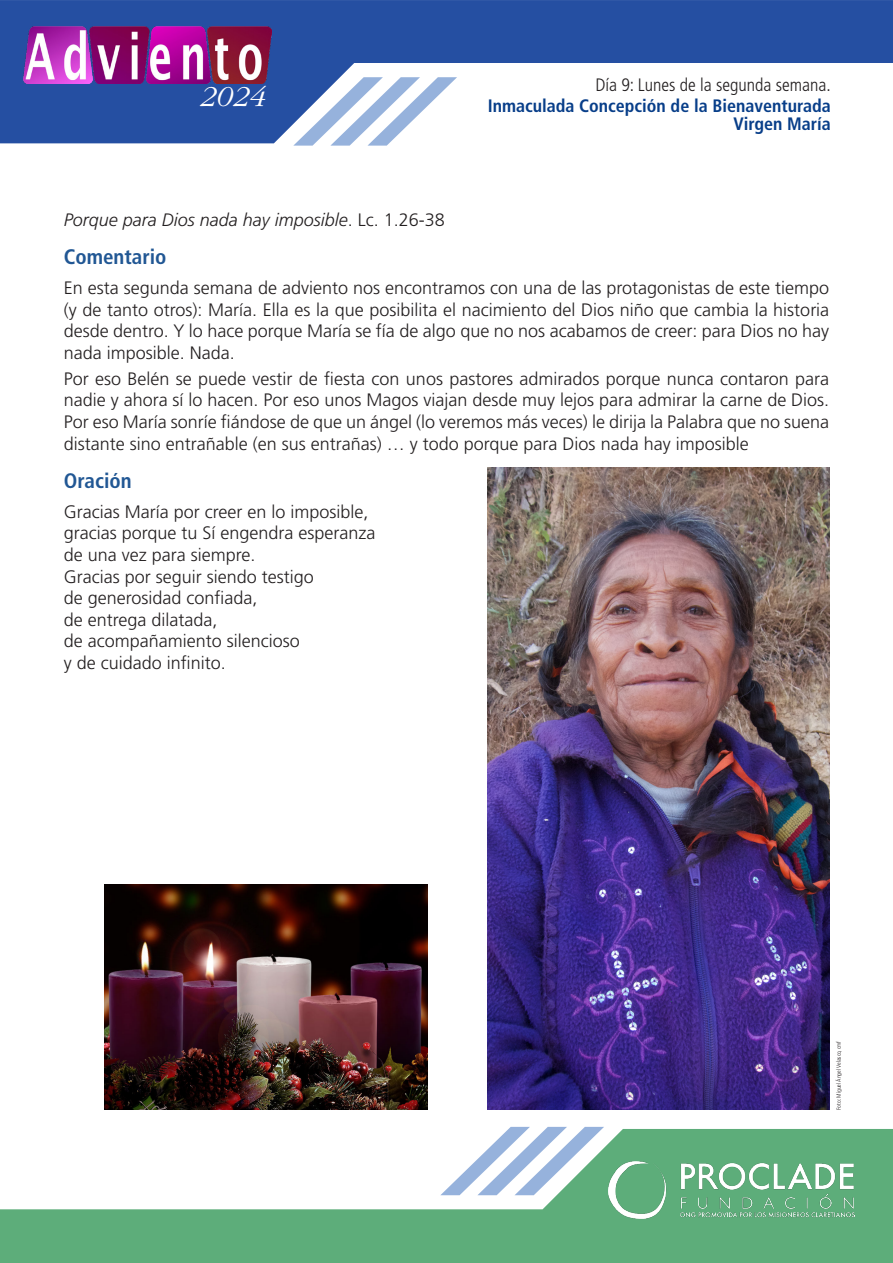
<style>
.page{position:relative;width:893px;height:1263px;background:#fff}
.page>*{position:absolute;margin:0;border:0;box-sizing:border-box;transform-origin:0 0}
.t1{font:italic 300 30px "ITC Garamond Std";color:#fff}
.Título{font:700 condensed 21px "Frutiger LT Std";color:#215794}
.t2{font:300 18px/21.6px "Frutiger LT Std";color:#231f20;text-align:justify}
.t3{font:700 condensed 18px "Frutiger LT Std";color:#083e89}
.t4{font:italic 300 18px "Frutiger LT Std";color:#231f20}
.t5{font:300 condensed 18px "Frutiger LT Std";color:#231f20}
.t6{font:300 condensed 6px "Frutiger LT Std";color:#231f20}
.s1{font-style:normal}
</style>
<div class="page">
<svg style="left:0;top:0;width:893px;height:143px;fill:#254fa2"></svg>
<svg style="left:0;top:1129px;width:893px;height:134px;fill:#5dad7a"></svg>
<svg style="left:440px;top:1127px;width:164px;height:68px"></svg>
<svg style="left:293px;top:77px;width:164px;height:69px"></svg>
<img style="left:608px;top:1161px;width:247px;height:57px">
<img style="left:23px;top:26px;width:248px;height:58px">
<img style="left:487px;top:468px;width:342px;height:642px">
<img style="left:104px;top:884px;width:323px;height:226px">
<h1 class="t1" style="left:200px;top:80px;width:67px">2024</h1>
<p class="t5" style="left:595px;top:74px;width:237px">Día 9: Lunes de la segunda semana.</p>
<p class="t3" style="left:488px;top:95px;width:345px">Inmaculada Concepción de la Bienaventurada</p>
<p class="t3" style="left:733px;top:113px;width:99px">Virgen María</p>
<p class="t4" style="left:64px;top:210px;width:383px">Porque para Dios nada hay imposible<span class="s1">. Lc. 1.26-38</span></p>
<p class="Título" style="left:64px;top:244px;width:104px">Comentario</p>
<p class="t2" style="left:64px;top:277px;width:767px">En esta segunda semana de adviento nos encontramos con una de las protagonistas de este tiempo (y de tanto otros): María. Ella es la que posibilita el nacimiento del Dios niño que cambia la historia desde dentro. Y lo hace porque María se fía de algo que no nos acabamos de creer: para Dios no hay nada imposible. Nada.</p>
<p class="t2" style="left:64px;top:368px;width:767px">Por eso Belén se puede vestir de fiesta con unos pastores admirados porque nunca contaron para nadie y ahora sí lo hacen. Por eso unos Magos viajan desde muy lejos para admirar la carne de Dios.<br>Por eso María sonríe fiándose de que un ángel (lo veremos más veces) le dirija la Palabra que no suena distante sino entrañable (en sus entrañas) … y todo porque para Dios nada hay imposible</p>
<p class="Título" style="left:64px;top:468px;width:69px">Oración</p>
<p class="t2" style="left:64px;top:501px;width:306px">Gracias María por creer en lo imposible,</p>
<p class="t2" style="left:64px;top:523px;width:313px">gracias porque tu Sí engendra esperanza</p>
<p class="t2" style="left:64px;top:544px;width:193px">de una vez para siempre.</p>
<p class="t2" style="left:64px;top:566px;width:252px">Gracias por seguir siendo testigo</p>
<p class="t2" style="left:64px;top:587px;width:195px">de generosidad confiada,</p>
<p class="t2" style="left:64px;top:609px;width:155px">de entrega dilatada,</p>
<p class="t2" style="left:64px;top:631px;width:238px">de acompañamiento silencioso</p>
<p class="t2" style="left:64px;top:652px;width:164px">y de cuidado infinito.</p>
<p class="t6" style="left:835px;top:1110px;width:70px;rotate:-90deg">Foto: Miguel Ángel Velasco, cmf</p>
</div>
